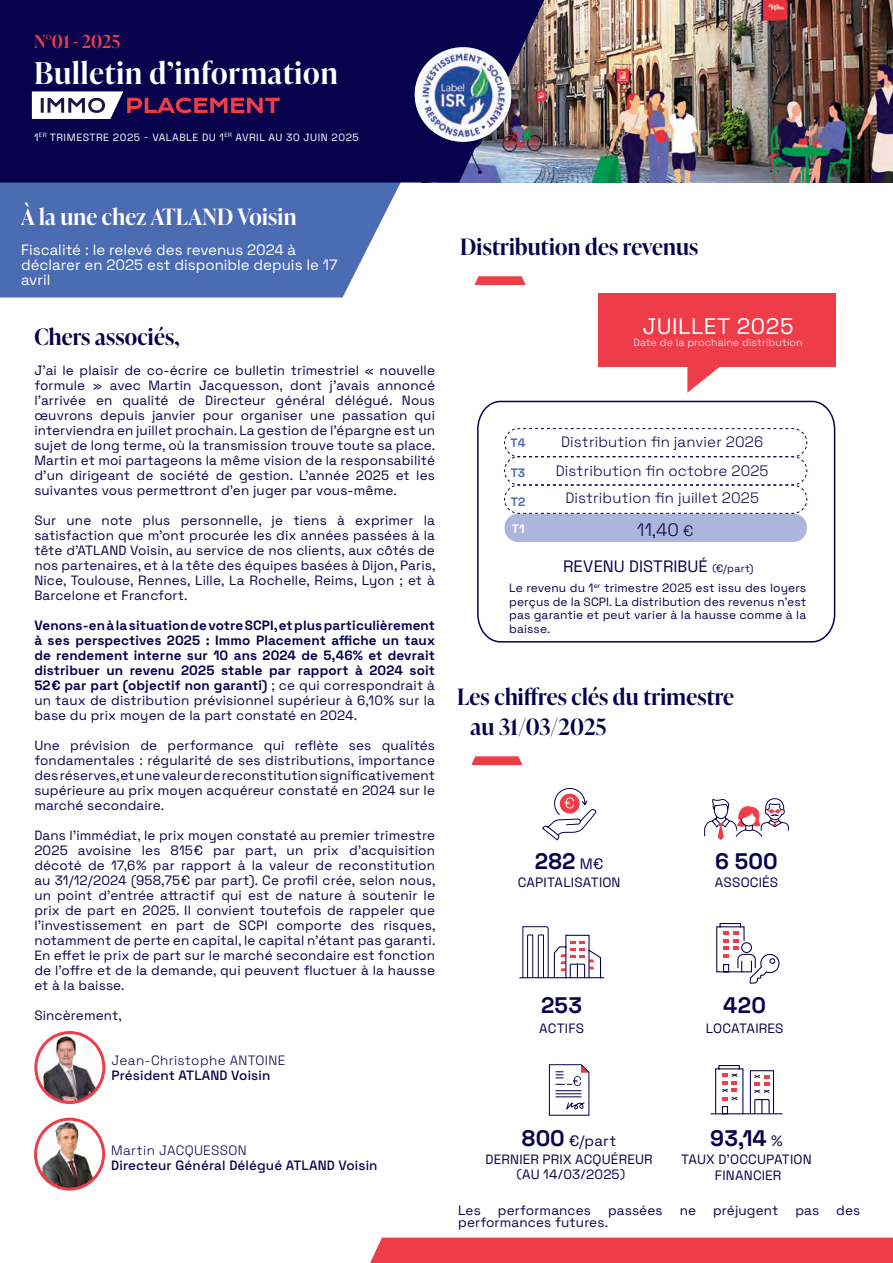
<style>
.page{position:relative;width:893px;height:1263px;background:#fff}
.page>*{position:absolute;margin:0;border:0;box-sizing:border-box;transform-origin:0 0}
.t1{font:600 30px "Ivy Presto Display";letter-spacing:.03em;color:#fff}
.Titre{font:600 22.5px "Ivy Presto Display";letter-spacing:.01em;color:#08014c}
.Titre-2{font:600 22.5px "Ivy Presto Display";letter-spacing:.01em;color:#fff}
.légende{font:700 22.5px "Atland Space Grotesk";letter-spacing:.005em;color:#08014c}
.Txt_courant{font:22.5px "Atland Space Grotesk";letter-spacing:.025em;color:#fff}
.t2{font:600 18px "Ivy Presto Display";color:#ee3d49}
.légende-2{font:300 18px "Atland Space Grotesk";color:#08014c}
.légende-3{font:16.5px "Atland Space Grotesk";letter-spacing:.005em;color:#08014c}
.légende-4{font:300 15px "Atland Space Grotesk";letter-spacing:.01em;color:#08014c}
.Titre-3{font:15px/15px "Atland Space Grotesk";color:#fff}
.légende-5{font:15px "Atland Space Grotesk";color:#08014c}
.Txt_courant-2{font:13.5px/15px "Atland Space Grotesk";letter-spacing:.01em;color:#08014c;text-align:justify}
.Txt_courant-3{font:700 13.5px/15px "Atland Space Grotesk";letter-spacing:.01em;color:#08014c;text-align:justify}
.légende-6{font:13.5px/16.2px "Atland Space Grotesk";letter-spacing:.01em;color:#08014c;text-align:center}
.Txt_courant-4{font:500 13.5px/15px "Atland Space Grotesk";letter-spacing:.01em;color:#08014c}
.Txt_courant-5{font:300 13.5px/15px "Atland Space Grotesk";letter-spacing:.025em;color:#08014c}
.t3{font:300 12.15px "Space Grotesk";color:#4b6bb3}
.t4{font:300 12.15px "Space Grotesk";color:#fff}
.Txt_courant-6{font:12px/13.5px "Atland Space Grotesk";letter-spacing:.01em;color:#08014c;text-align:justify}
.t5{font:10.5px "Atland Space Grotesk";letter-spacing:.05em;color:#fff}
.Txt_courant-7{font:300 10.5px "Atland Space Grotesk";letter-spacing:.01em;color:#fff}
.s1{font-weight:400}
.s2{font-weight:500}
.s3{font-weight:300}
.s4{font-size:15px}
.s5{font-size:10.5px}
.s6{font-weight:400;font-size:15px}
.s7{font-weight:700;font-size:22.5px}
</style>
<div class="page">
<svg style="left:0;top:183px;width:401px;height:114px;background:#5875b8"></svg>
<img style="left:544px;top:0;width:349px;height:183px">
<div style="left:370px;top:1238px;width:523px;height:25px;background:#ee3d49"></div>
<svg style="left:0;top:0;width:544px;height:183px;background:#100a50"></svg>
<img style="left:415px;top:47px;width:96px;height:95px">
<img style="left:37px;top:1032px;width:67px;height:70px">
<div style="left:34px;top:1031px;width:71px;height:73px;border:3px solid #ee3d49;border-radius:50%"></div>
<div style="left:598px;top:293px;width:237px;height:74px;background:#ee3d49"></div>
<svg style="left:687px;top:367px;width:33px;height:26px"></svg>
<svg style="left:474px;top:276px;width:52px;height:9px"></svg>
<svg style="left:548px;top:1064px;width:42px;height:52px"></svg>
<svg style="left:542px;top:788px;width:54px;height:53px"></svg>
<svg style="left:519px;top:926px;width:86px;height:53px"></svg>
<svg style="left:716px;top:923px;width:64px;height:61px"></svg>
<svg style="left:477px;top:400px;width:359px;height:243px"></svg>
<svg style="left:504px;top:428px;width:304px;height:86px"></svg>
<svg style="left:704px;top:798px;width:85px;height:42px"></svg>
<hr style="left:711px;top:1113px;width:71px;height:1px;background:#08014c">
<svg style="left:715px;top:1065px;width:60px;height:50px"></svg>
<svg style="left:32px;top:91px;width:248px;height:28px"></svg>
<svg style="left:471px;top:756px;width:52px;height:9px"></svg>
<img style="left:36px;top:1119px;width:68px;height:70px">
<div style="left:34px;top:1118px;width:71px;height:72px;border:3px solid #ee3d49;border-radius:50%"></div>
<p class="t2" style="left:34px;top:28px;width:88px">N°01 - 2025</p>
<p class="t1" style="left:34px;top:51px;width:305px">Bulletin d’information</p>
<p class="t5" style="left:34px;top:129px;width:326px">1<sup>ER</sup> TRIMESTRE 2025 - VALABLE DU 1<sup>ER</sup> AVRIL AU 30 JUIN 2025</p>
<p class="Titre-2" style="left:21px;top:201px;width:277px">À la une chez ATLAND Voisin</p>
<p class="Titre-3" style="left:21px;top:241px;width:318px">Fiscalité : le relevé des revenus 2024 à déclarer en 2025 est disponible depuis le 17 avril</p>
<p class="Titre" style="left:34px;top:321px;width:147px">Chers associés,</p>
<p class="Txt_courant-2" style="left:34px;top:362px;width:403px">J’ai le plaisir de co-écrire ce bulletin trimestriel « nouvelle formule » avec Martin Jacquesson, dont j’avais annoncé l’arrivée en qualité de Directeur général délégué. Nous œuvrons depuis janvier pour organiser une passation qui interviendra en juillet prochain. La gestion de l’épargne est un sujet de long terme, où la transmission trouve toute sa place.<br>Martin et moi partageons la même vision de la responsabilité d’un dirigeant de société de gestion. L’année 2025 et les suivantes vous permettront d’en juger par vous-même.</p>
<p class="Txt_courant-2" style="left:34px;top:512px;width:403px">Sur une note plus personnelle, je tiens à exprimer la satisfaction que m’ont procurée les dix années passées à la tête d’ATLAND Voisin, au service de nos clients, aux côtés de nos partenaires, et à la tête des équipes basées à Dijon, Paris, Nice, Toulouse, Rennes, Lille, La Rochelle, Reims, Lyon ; et à Barcelone et Francfort.</p>
<p class="Txt_courant-3" style="left:34px;top:617px;width:402px">Venons-en à la situation de votre SCPI, et plus particulièrement à ses perspectives 2025 : Immo Placement affiche un taux de rendement interne sur 10 ans 2024 de 5,46% et devrait distribuer un revenu 2025 stable par rapport à 2024 soit 52 € par part (objectif non garanti) <span class="s1">; ce qui correspondrait à un taux de distribution prévisionnel supérieur à 6,10 % sur la base du prix moyen de la part constaté en 2024.</span></p>
<p class="Txt_courant-2" style="left:34px;top:737px;width:402px">Une prévision de performance qui reflète ses qualités fondamentales : régularité de ses distributions, importance des réserves, et une valeur de reconstitution significativement supérieure au prix moyen acquéreur constaté en 2024 sur le marché secondaire.</p>
<p class="Txt_courant-2" style="left:34px;top:827px;width:403px">Dans l’immédiat, le prix moyen constaté au premier trimestre 2025 avoisine les 815 € par part, un prix d’acquisition décoté de 17,6 % par rapport à la valeur de reconstitution au 31/12/2024 (958,75 € par part). Ce profil crée, selon nous, un point d’entrée attractif qui est de nature à soutenir le prix de part en 2025. Il convient toutefois de rappeler que l’investissement en part de SCPI comporte des risques, notamment de perte en capital, le capital n’étant pas garanti.<br>En effet le prix de part sur le marché secondaire est fonction de l’offre et de la demande, qui peuvent fluctuer à la hausse et à la baisse.</p>
<p class="Txt_courant-2" style="left:34px;top:1007px;width:89px">Sincèrement,</p>
<p class="Txt_courant-5" style="left:112px;top:1052px;width:175px">Jean-Christophe ANTOINE<br><span class="s2">Président ATLAND Voisin</span></p>
<p class="Txt_courant-4" style="left:111px;top:1142px;width:268px"><span class="s3">Martin JACQUESSON<br></span>Directeur Général Délégué ATLAND Voisin</p>
<p class="Titre" style="left:460px;top:231px;width:239px">Distribution des revenus</p>
<p class="Txt_courant" style="left:643px;top:309px;width:152px">JUILLET 2025</p>
<p class="Txt_courant-7" style="left:634px;top:334px;width:171px">Date de la prochaine distribution</p>
<p class="t3" style="left:511px;top:434px;width:16px">T4</p>
<p class="t3" style="left:511px;top:463px;width:16px">T3</p>
<p class="légende-4" style="left:561px;top:431px;width:204px">Distribution fin janvier 2026</p>
<p class="légende-4" style="left:556px;top:460px;width:214px">Distribution fin octobre 2025</p>
<p class="t3" style="left:511px;top:492px;width:16px">T2</p>
<p class="légende-4" style="left:565px;top:487px;width:195px">Distribution fin juillet 2025</p>
<p class="t4" style="left:512px;top:519px;width:14px">T1</p>
<p class="légende-2" style="left:637px;top:516px;width:58px">11,40 <span class="s4">€</span></p>
<p class="légende-3" style="left:563px;top:554px;width:192px">REVENU DISTRIBUÉ <span class="s5">(€/part)</span></p>
<p class="Txt_courant-6" style="left:509px;top:580px;width:299px">Le revenu du 1<sup>er</sup> trimestre 2025 est issu des loyers perçus de la SCPI. La distribution des revenus n'est pas garantie et peut varier à la hausse comme à la baisse.</p>
<p class="Titre" style="left:457px;top:681px;width:278px">Les chiffres clés du trimestre</p>
<p class="Titre" style="left:471px;top:711px;width:137px">au 31/03/2025</p>
<p class="légende" style="left:535px;top:843px;width:70px">282 <span class="s6">M€</span></p>
<p class="légende-6" style="left:518px;top:873px;width:104px">CAPITALISATION</p>
<p class="légende" style="left:715px;top:843px;width:64px">6 500</p>
<p class="légende-6" style="left:715px;top:873px;width:65px">ASSOCIÉS</p>
<p class="légende" style="left:541px;top:987px;width:42px">253</p>
<p class="légende-6" style="left:539px;top:1019px;width:46px">ACTIFS</p>
<p class="légende" style="left:723px;top:987px;width:44px">420</p>
<p class="légende-6" style="left:706px;top:1019px;width:79px">LOCATAIRES</p>
<p class="légende-5" style="left:522px;top:1129px;width:96px"><span class="s7">800</span> €/part</p>
<p class="légende-6" style="left:486px;top:1150px;width:169px">DERNIER PRIX ACQUÉREUR</p>
<p class="légende-6" style="left:516px;top:1165px;width:111px">(AU 14/03/2025)</p>
<p class="légende" style="left:710px;top:1120px;width:74px">93,14 <span class="s6">%</span></p>
<p class="légende-6" style="left:681px;top:1150px;width:132px">TAUX D'OCCUPATION<br>FINANCIER</p>
<p class="Txt_courant-2" style="left:458px;top:1202px;width:24px">Les</p>
<p class="Txt_courant-2" style="left:498px;top:1202px;width:95px">performances</p>
<p class="Txt_courant-2" style="left:608px;top:1202px;width:56px">passées</p>
<p class="Txt_courant-2" style="left:680px;top:1202px;width:18px">ne</p>
<p class="Txt_courant-2" style="left:713px;top:1202px;width:67px">préjugent</p>
<p class="Txt_courant-2" style="left:795px;top:1202px;width:25px">pas</p>
<p class="Txt_courant-2" style="left:836px;top:1202px;width:26px">des</p>
<p class="Txt_courant-2" style="left:458px;top:1214px;width:151px">performances futures.</p>
</div>
